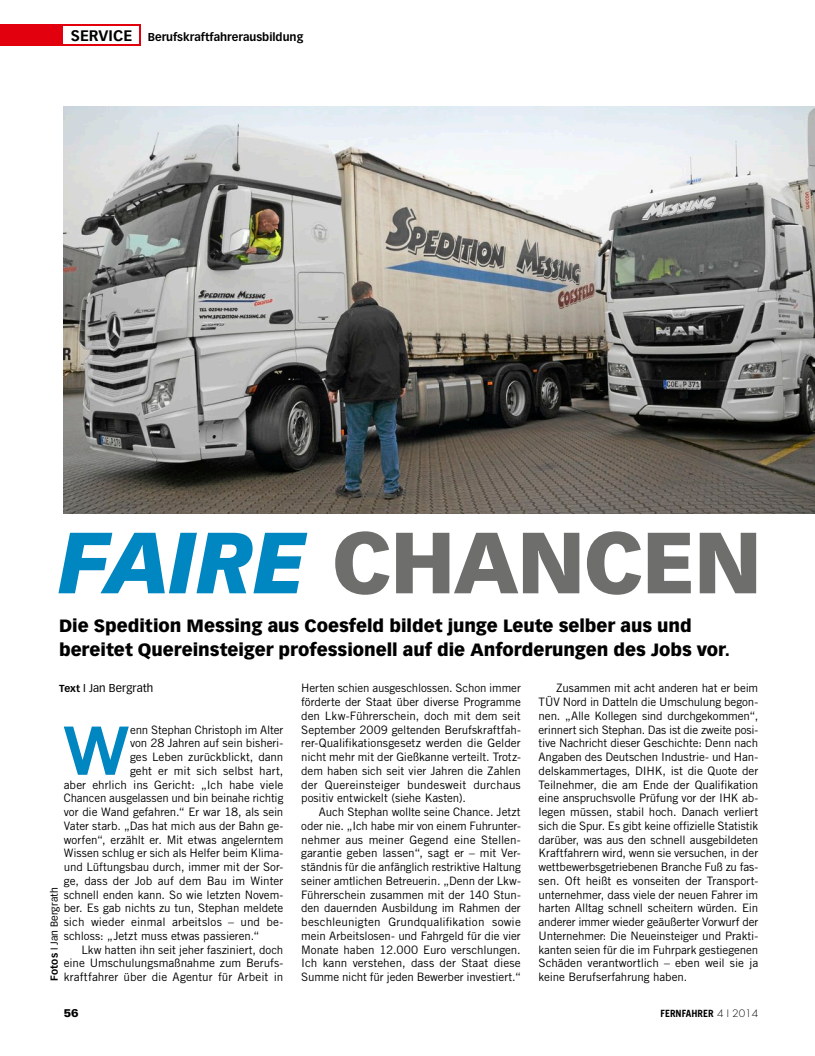
<style>
.page{position:relative;width:815px;height:1056px;background:#fff}
.page>*{position:absolute;margin:0;border:0;box-sizing:border-box;transform-origin:0 0}
.t1{font:900 85px "Vectora LT Std";letter-spacing:-.015em;color:#6e6e6d}
.t2{font:700 expanded 66.38px "Trade Gothic LT Std";color:#0086c0}
.t3{font:900 17.5px/23.8px "Vectora LT Std";letter-spacing:-.005em;color:#000}
.t4{font:11.62px/13.8px "Trade Gothic LT Std";letter-spacing:-.005em;color:#000;text-align:justify}
.t5{font:700 11.25px "Vectora LT Std";color:#000}
.t6{font:11.25px "Vectora LT Std";letter-spacing:.005em;color:#000}
.t7{font:900 11.25px "Univers LT Std";color:#000}
.t8{font:10px "Vectora LT Std";letter-spacing:.01em;color:#000}
.t9{font:700 10px "Trade Gothic LT Std";color:#000}
.s1{font-size:15px}
.s2{font-style:italic;color:#0086c0}
.s3{font-weight:700;font-size:10px}
.s4{font-weight:700}
.s5{font-family:"Futura Std";font-weight:300}
</style>
<div class="page">
<div style="left:0;top:25px;width:141px;height:21px;background:#e3000e"></div>
<div style="left:64px;top:27px;width:75px;height:17px;background:#fff"></div>
<img style="left:64px;top:106px;width:751px;height:407px">
<p class="t5" style="left:71px;top:31px;width:234px"><span class="s1">service</span> Berufskraftfahrerausbildung</p>
<h1 class="t1" style="left:58px;top:510px;width:705px"><span class="s2">FAIRE</span> Chancen</h1>
<h3 class="t3" style="left:59px;top:613px;width:672px">Die Spedition Messing aus Coesfeld bildet junge Leute selber aus und bereitet Quereinsteiger professionell auf die Anforderungen des Jobs vor.</h3>
<p class="t6" style="left:59px;top:682px;width:96px"><span class="s3">Text</span> I Jan Bergrath</p>
<p class="t4" style="left:301px;top:681px;width:221px">Herten schien ausgeschlossen. Schon immer förderte der Staat über diverse Programme den Lkw-Führerschein, doch mit dem seit September 2009 geltenden Berufskraftfah&shy;rer-Qualifikationsgesetz werden die Gelder nicht mehr mit der Gießkanne verteilt. Trotz&shy;dem haben sich seit vier Jahren die Zahlen der Quereinsteiger bundesweit durchaus positiv entwickelt (siehe Kasten).</p>
<p class="t4" style="left:301px;top:805px;width:221px;text-indent:18px">Auch Stephan wollte seine Chance. Jetzt oder nie. „Ich habe mir von einem Fuhrunter&shy;nehmer aus meiner Gegend eine Stellen&shy;garantie geben lassen“, sagt er – mit Ver&shy;ständnis für die anfänglich restriktive Haltung seiner amtlichen Betreuerin. „Denn der Lkw-Führerschein zusammen mit der 140 Stun&shy;den dauernden Ausbildung im Rahmen der beschleunigten Grundqualifikation sowie mein Arbeitslosen- und Fahrgeld für die vier Monate haben 12.000 Euro verschlungen.<br>Ich kann verstehen, dass der Staat diese Summe nicht für jeden Bewerber investiert.“</p>
<p class="t4" style="left:539px;top:681px;width:221px;text-indent:18px">Zusammen mit acht anderen hat er beim TÜV Nord in Datteln die Umschulung begon&shy;nen. „Alle Kollegen sind durchgekommen“, erinnert sich Stephan. Das ist die zweite posi&shy;tive Nachricht dieser Geschichte: Denn nach Angaben des Deutschen Industrie- und Han&shy;delskammertages, DIHK, ist die Quote der Teilnehmer, die am Ende der Qualifikation eine anspruchsvolle Prüfung vor der IHK ab&shy;legen müssen, stabil hoch. Danach verliert sich die Spur. Es gibt keine offizielle Statistik darüber, was aus den schnell ausgebildeten Kraftfahrern wird, wenn sie versuchen, in der wettbewerbsgetriebenen Branche Fuß zu fas&shy;sen. Oft heißt es vonseiten der Transport&shy;unternehmer, dass viele der neuen Fahrer im harten Alltag schnell scheitern würden. Ein anderer immer wieder geäußerter Vorwurf der Unternehmer: Die Neueinsteiger und Prakti&shy;kanten seien für die im Fuhrpark gestiegenen Schäden verantwortlich – eben weil sie ja keine Berufserfahrung haben.</p>
<h2 class="t2" style="left:63px;top:708px;width:69px">W</h2>
<p class="t4" style="left:130px;top:722px;width:155px">enn Stephan Christoph im Alter</p>
<p class="t4" style="left:130px;top:736px;width:155px">von 28 Jahren auf sein bisheri-</p>
<p class="t4" style="left:130px;top:750px;width:155px">ges Leben zurückblickt, dann</p>
<p class="t4" style="left:130px;top:764px;width:155px">geht er mit sich selbst hart,</p>
<p class="t4" style="left:64px;top:777px;width:221px">aber ehrlich ins Gericht: „Ich habe viele</p>
<p class="t4" style="left:64px;top:791px;width:221px">Chancen ausgelassen und bin beinahe richtig</p>
<p class="t4" style="left:64px;top:805px;width:221px">vor die Wand gefahren.“ Er war 18, als sein</p>
<p class="t4" style="left:64px;top:819px;width:221px">Vater starb. „Das hat mich aus der Bahn ge-</p>
<p class="t4" style="left:64px;top:832px;width:221px">worfen“, erzählt er. Mit etwas angelerntem</p>
<p class="t4" style="left:64px;top:846px;width:221px">Wissen schlug er sich als Helfer beim Klima-</p>
<p class="t4" style="left:64px;top:860px;width:221px">und Lüftungsbau durch, immer mit der Sor-</p>
<p class="t4" style="left:64px;top:874px;width:221px">ge, dass der Job auf dem Bau im Winter</p>
<p class="t4" style="left:64px;top:887px;width:221px">schnell enden kann. So wie letzten Novem-</p>
<p class="t4" style="left:64px;top:901px;width:221px">ber. Es gab nichts zu tun, Stephan meldete</p>
<p class="t4" style="left:64px;top:915px;width:221px">sich wieder einmal arbeitslos – und be-</p>
<p class="t4" style="left:64px;top:929px;width:197px">schloss: „Jetzt muss etwas passieren.“</p>
<p class="t4" style="left:81px;top:942px;width:203px">Lkw hatten ihn seit jeher fasziniert, doch</p>
<p class="t4" style="left:64px;top:956px;width:221px">eine Umschulungsmaßnahme zum Berufs-</p>
<p class="t8" style="left:48px;top:981px;width:95px;rotate:-90deg"><span class="s4">Fotos</span> I Jan Bergrath</p>
<p class="t4" style="left:64px;top:970px;width:221px">kraftfahrer über die Agentur für Arbeit in</p>
<p class="t7" style="left:64px;top:1005px;width:17px">56</p>
<p class="t9" style="left:661px;top:1007px;width:99px">FERNFAHRER <span class="s5">4 I 2014</span></p>
</div>
